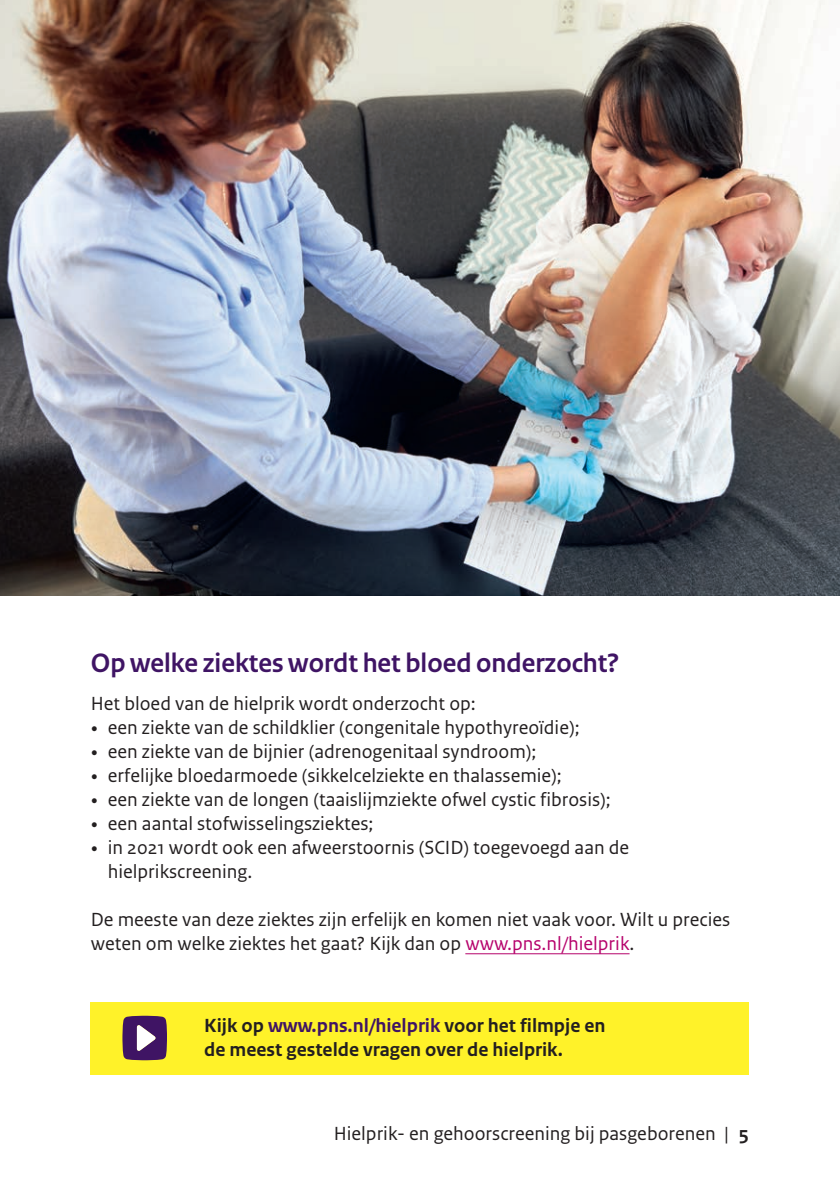
<style>
.page{position:relative;width:840px;height:1191px;background:#fff}
.page>*{position:absolute;margin:0;border:0;box-sizing:border-box;transform-origin:0 0}
._05_RIVM_Paragraafko{font:700 28px "Rijksoverheid Sans Heading";color:#3f1464}
._10_RIVM_Broodtekst{font:20px/24px "Rijksoverheid Sans Text";color:#231f20}
._05_RIVM_Paragraafko-2{font:700 20px/24px "Rijksoverheid Sans Text";color:#231f20}
._05_RIVM_Paragraafko-3{font:20px "Rijksoverheid Sans Text";color:#231f20}
.s1{font-family:"Rijksoverheid Serif"}
.s2{color:#b6036c}
.s3{color:#3f1464}
.s4{font-weight:700}
</style>
<div class="page">
<hr style="left:465px;top:953px;width:164px;height:1px;background:#b6036c">
<div style="left:91px;top:1002px;width:657px;height:72px;background:#fff229"></div>
<svg style="left:122px;top:1015px;width:45px;height:45px;background:#674475"></svg>
<img style="left:0;top:0;width:839px;height:595px">
<p class="_05_RIVM_Paragraafko" style="left:91px;top:647px;width:529px">Op welke ziektes wordt het bloed onderzocht?</p>
<p class="_05_RIVM_Paragraafko-3" style="left:91px;top:691px;width:386px">Het bloed van de hielprik wordt onderzocht op:</p>
<p class="_10_RIVM_Broodtekst" style="left:91px;top:715px;width:490px"><span class="s1">•</span> een ziekte van de schildklier (congenitale hypothyreoïdie);</p>
<p class="_10_RIVM_Broodtekst" style="left:91px;top:739px;width:447px"><span class="s1">•</span> een ziekte van de bijnier (adrenogenitaal syndroom);</p>
<p class="_10_RIVM_Broodtekst" style="left:91px;top:763px;width:472px"><span class="s1">•</span> erfelijke bloedarmoede (sikkelcelziekte en thalassemie);</p>
<p class="_10_RIVM_Broodtekst" style="left:91px;top:787px;width:521px"><span class="s1">•</span> een ziekte van de longen (taaislijmziekte ofwel cystic fibrosis);</p>
<p class="_10_RIVM_Broodtekst" style="left:91px;top:811px;width:284px"><span class="s1">•</span> een aantal stofwisselingsziektes;</p>
<p class="_10_RIVM_Broodtekst" style="left:108px;top:835px;width:522px;text-indent:-17px"><span class="s1">•</span> in 2021 wordt ook een afweerstoornis (SCID) toegevoegd aan de hielprikscreening.</p>
<p class="_10_RIVM_Broodtekst" style="left:91px;top:907px;width:640px">De meeste van deze ziektes zijn erfelijk en komen niet vaak voor. Wilt u precies weten om welke ziektes het gaat? Kijk dan op <span class="s2">www.pns.nl/hielprik</span>.</p>
<p class="_05_RIVM_Paragraafko-2" style="left:204px;top:1013px;width:402px">Kijk op <span class="s3">www.pns.nl/hielprik</span> voor het filmpje en de meest gestelde vragen over de hielprik.</p>
<p class="_10_RIVM_Broodtekst" style="left:333px;top:1121px;width:416px">Hielprik- en gehoorscreening bij pasgeborenen | <span class="s4">5</span></p>
</div>
